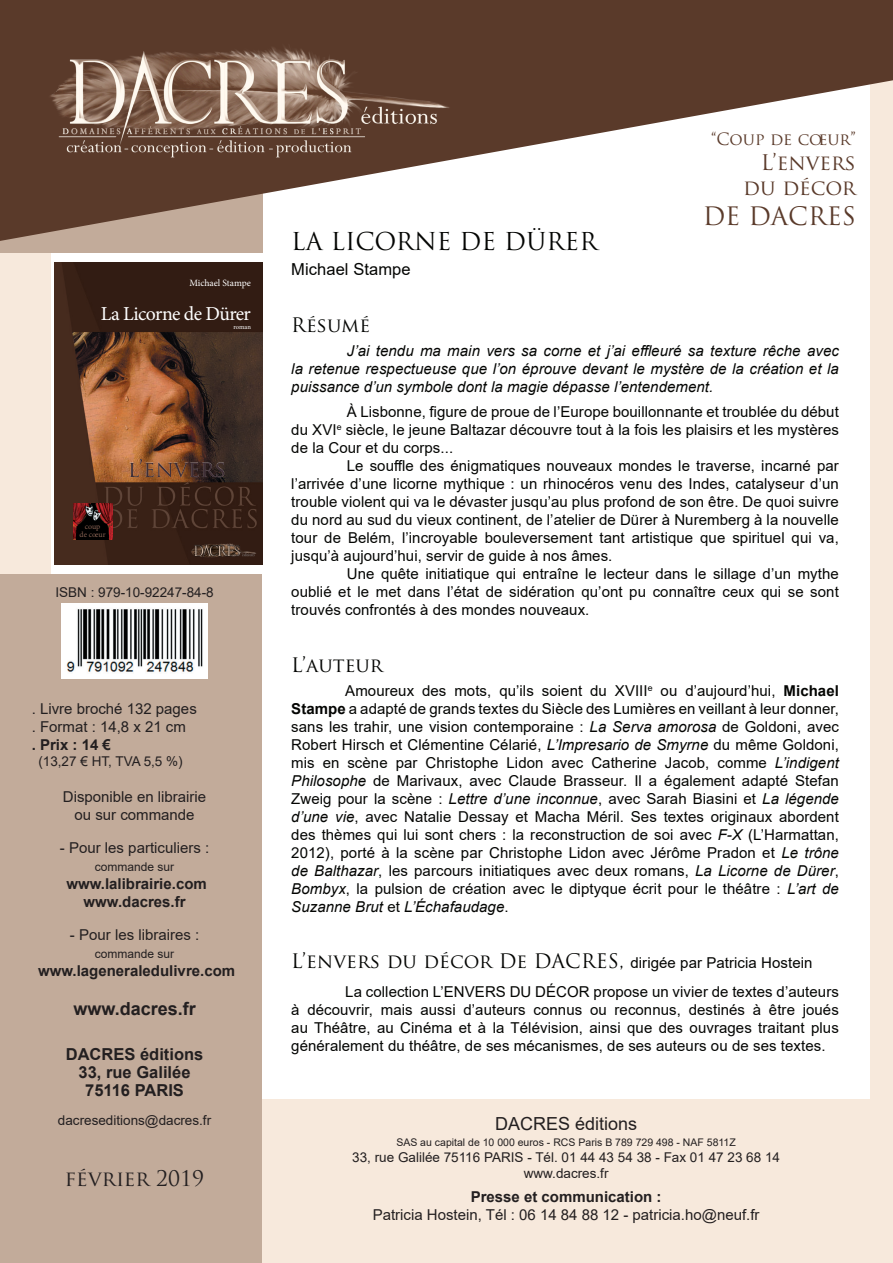
<style>
.page{position:relative;width:893px;height:1263px;background:#fff}
.page>*{position:absolute;margin:0;border:0;box-sizing:border-box;transform-origin:0 0}
.t1{font:24.75px "Trajan Pro";color:#5a3a2a}
.t2{font:24px "Trajan Pro";letter-spacing:.005em;color:#040503}
.t3{font:21px/25.2px "Trajan Pro";color:#5a3a2a;text-align:right}
.t4{font:21px "Trajan Pro";color:#231f20}
.t5{font:19.8px "Minion Pro";letter-spacing:-.03em;color:#fff}
.t6{font:19.5px "Trajan Pro";letter-spacing:.005em;color:#040503}
.t7{font:18px "Arial";color:#231f20}
.t8{font:700 18px "Arial";color:#231f20}
.t9{font:700 16.5px/18px "Arial";color:#231f20;text-align:center}
.t10{font:16.5px "Arial";letter-spacing:.005em;color:#040503}
.t11{font:16.5px "Trajan Pro";letter-spacing:-.005em;color:#5a3a2a}
.t12{font:15px/18px "Arial";letter-spacing:.005em;color:#040503;text-align:justify}
.t13{font:italic 15px/18px "Arial";letter-spacing:.005em;color:#040503;text-align:justify}
.t14{font:15px/18px "Arial";color:#231f20}
.t15{font:700 15px/18px "Arial";color:#231f20;text-align:center}
.t16{font:13.5px/16.2px "Arial";color:#231f20;text-align:center}
.t17{font:12px "Arial";color:#231f20}
.t18{font:10.5px "Arial";color:#231f20}
.t19{font:9.6px "Minion Pro";letter-spacing:-.005em;color:#fff}
.t20{font:7.95px/7.9px "Minion Pro";color:#896354;text-align:center}
.t21{font:6.6px "Minion Pro";letter-spacing:-.01em;color:#fff}
.s1{font-weight:700}
.s2{font-style:italic}
.s3{font-family:"Trajan Pro";font-size:19.5px}
</style>
<div class="page">
<div style="left:1px;top:0;width:892px;height:1263px;background:#f7e9dc"></div>
<div style="left:51px;top:28px;width:819px;height:1071px;background:#fff"></div>
<div style="left:0;top:574px;width:261px;height:689px;background:#c2ab9a"></div>
<div style="left:0;top:1px;width:262px;height:252px;background:#c2ab9a"></div>
<svg style="left:0;top:0;width:893px;height:241px"></svg>
<img style="left:28px;top:0;width:438px;height:206px">
<img style="left:62px;top:604px;width:146px;height:74px">
<img style="left:54px;top:263px;width:208px;height:301px">
<div style="left:129px;top:459px;width:95px;height:19px;background:#fff;opacity:.43"></div>
<svg style="left:129px;top:459px;width:95px;height:18px;background:#734931"></svg>
<img style="left:189px;top:535px;width:70px;height:29px">
<img style="left:73px;top:503px;width:39px;height:36px">
<p class="t19" style="left:189px;top:277px;width:63px">Michael Stampe</p>
<h3 class="t5" style="left:101px;top:300px;width:152px">La Licorne de Dürer</h3>
<p class="t21" style="left:234px;top:322px;width:19px">roman</p>
<p class="t20" style="left:80px;top:522px;width:28px">coup<br>de coeur</p>
<p class="t16" style="left:55px;top:584px;width:160px">ISBN : 979-10-92247-84-8</p>
<p class="t14" style="left:32px;top:700px;width:167px">. Livre broché 132 pages . Format : 14,8 x 21 cm</p>
<p class="t15" style="left:32px;top:736px;width:81px">. Prix : 14 €</p>
<p class="t16" style="left:38px;top:753px;width:146px">(13,27 € HT, TVA 5,5 %)</p>
<p class="t14" style="left:63px;top:788px;width:145px;text-align:center">Disponible en librairie ou sur commande</p>
<p class="t14" style="left:60px;top:839px;width:151px">- Pour les particuliers :</p>
<p class="t17" style="left:95px;top:859px;width:81px">commande sur</p>
<p class="t15" style="left:66px;top:875px;width:142px">www.lalibrairie.com www.dacres.fr</p>
<p class="t14" style="left:70px;top:926px;width:131px">- Pour les libraires :</p>
<p class="t17" style="left:95px;top:946px;width:81px">commande sur</p>
<p class="t15" style="left:38px;top:962px;width:199px">www.lageneraledulivre.com</p>
<p class="t8" style="left:73px;top:996px;width:124px">www.dacres.fr</p>
<p class="t9" style="left:66px;top:1046px;width:139px">DACRES éditions<br>33, rue Galilée<br>75116 PARIS</p>
<p class="t16" style="left:58px;top:1112px;width:155px">dacreseditions@dacres.fr</p>
<h3 class="t4" style="left:65px;top:1165px;width:141px">février 2019</h3>
<p class="t11" style="left:711px;top:128px;width:146px">“Coup de coeur”</p>
<h3 class="t3" style="left:743px;top:150px;width:114px">L’envers du décor</h3>
<h1 class="t1" style="left:703px;top:200px;width:155px">DE DACRES</h1>
<h2 class="t2" style="left:291px;top:226px;width:308px">LA LICORNE DE DÜRER</h2>
<p class="t10" style="left:291px;top:258px;width:121px">Michael Stampe</p>
<h3 class="t6" style="left:291px;top:312px;width:80px">Résumé</h3>
<p class="t13" style="left:291px;top:342px;width:549px;text-indent:56px">J’ai tendu ma main vers sa corne et j’ai effleuré sa texture rêche avec la retenue respectueuse que l’on éprouve devant le mystère de la création et la puissance d’un symbole dont la magie dépasse l’entendement.</p>
<p class="t12" style="left:291px;top:403px;width:549px;text-indent:56px">À Lisbonne, figure de proue de l’Europe bouillonnante et troublée du début du XVI<sup>e</sup> siècle, le jeune Baltazar découvre tout à la fois les plaisirs et les mystères de la Cour et du corps...</p>
<p class="t12" style="left:291px;top:457px;width:549px;text-indent:56px">Le souffle des énigmatiques nouveaux mondes le traverse, incarné par l’arrivée d’une licorne mythique : un rhinocéros venu des Indes, catalyseur d’un trouble violent qui va le dévaster jusqu’au plus profond de son être. De quoi suivre du nord au sud du vieux continent, de l’atelier de Dürer à Nuremberg à la nouvelle tour de Belém, l’incroyable bouleversement tant artistique que spirituel qui va, jusqu’à aujourd’hui, servir de guide à nos âmes.</p>
<p class="t12" style="left:291px;top:565px;width:549px;text-indent:56px">Une quête initiatique qui entraîne le lecteur dans le sillage d’un mythe oublié et le met dans l’état de sidération qu’ont pu connaître ceux qui se sont trouvés confrontés à des mondes nouveaux.</p>
<h3 class="t6" style="left:291px;top:652px;width:93px">L’auteur</h3>
<p class="t12" style="left:291px;top:681px;width:549px;text-indent:54px">Amoureux des mots, qu’ils soient du XVIII<sup>e</sup> ou d’aujourd’hui, <span class="s1">Michael Stampe</span> a adapté de grands textes du Siècle des Lumières en veillant à leur donner, sans les trahir, une vision contemporaine : <span class="s2">La Serva amorosa</span> de Goldoni, avec Robert Hirsch et Clémentine Célarié, <span class="s2">L’Impresario de Smyrne</span> du même Goldoni, mis en scène par Christophe Lidon avec Catherine Jacob, comme <span class="s2">L’indigent Philosophe</span> de Marivaux, avec Claude Brasseur. Il a également adapté Stefan Zweig pour la scène : <span class="s2">Lettre d’une inconnue</span>, avec Sarah Biasini et <span class="s2">La légende d’une vie</span>, avec Natalie Dessay et Macha Méril. Ses textes originaux abordent des thèmes qui lui sont chers : la reconstruction de soi avec <span class="s2">F-X</span> (L’Harmattan, 2012), porté à la scène par Christophe Lidon avec Jérôme Pradon et <span class="s2">Le trône de Balthazar</span>, les parcours initiatiques avec deux romans, <span class="s2">La Licorne de Dürer</span>, <span class="s2">Bombyx</span>, la pulsion de création avec le diptyque écrit pour le théâtre : <span class="s2">L’art de Suzanne Brut</span> et <span class="s2">L’Échafaudage</span>.</p>
<p class="t12" style="left:345px;top:948px;width:495px;line-height:28.5px;text-indent:-54px"><span class="s3">L’envers du décor De DACRES,</span> dirigée par Patricia Hostein<br>La collection L’ENVERS DU DÉCOR propose un vivier de textes d’auteurs</p>
<p class="t12" style="left:291px;top:1000px;width:549px">à découvrir, mais aussi d’auteurs connus ou reconnus, destinés à être joués au Théâtre, au Cinéma et à la Télévision, ainsi que des ouvrages traitant plus généralement du théâtre, de ses mécanismes, de ses auteurs ou de ses textes.</p>
<p class="t7" style="left:495px;top:1111px;width:144px">DACRES éditions</p>
<p class="t18" style="left:396px;top:1135px;width:341px">SAS au capital de 10 000 euros - RCS Paris B 789 729 498 - NAF 5811Z</p>
<p class="t16" style="left:352px;top:1149px;width:429px">33, rue Galilée 75116 PARIS - Tél. 01 44 43 54 38 - Fax 01 47 23 68 14 www.dacres.fr</p>
<p class="t15" style="left:471px;top:1188px;width:192px">Presse et communication :</p>
<p class="t14" style="left:373px;top:1206px;width:388px">Patricia Hostein, Tél : 06 14 84 88 12 - patricia.ho@neuf.fr</p>
</div>
